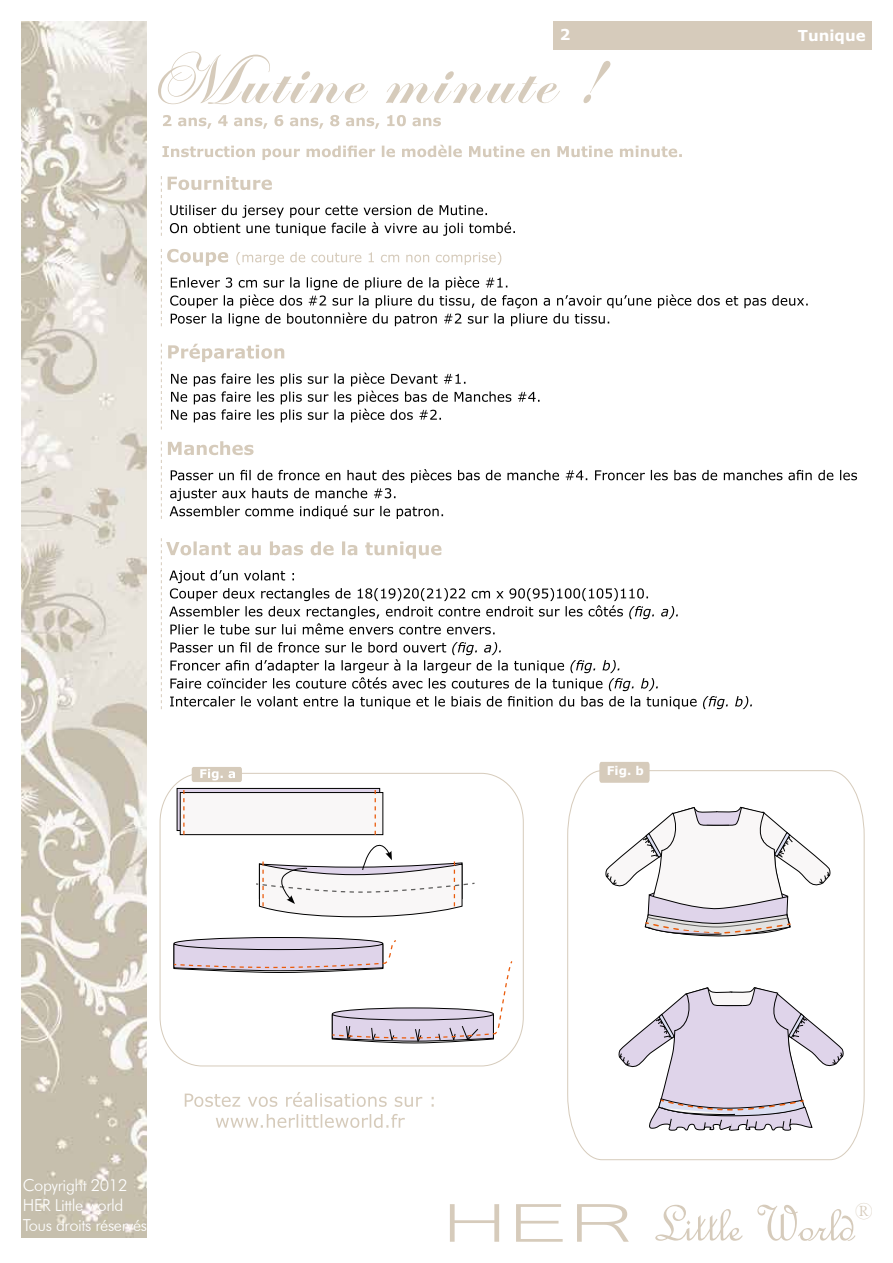
<style>
.page{position:relative;width:893px;height:1263px;background:#fff}
.page>*{position:absolute;margin:0;border:0;box-sizing:border-box;transform-origin:0 0}
.t1{font:54px "French Script";color:#d6cbbb}
.t2{font:24px "French Script";color:#d6cbbb}
.t3{font:300 16.5px/19.8px "Futura BT";letter-spacing:-.025em;color:#fff}
.t4{font:700 15px "Verdana";color:#fff}
.t5{font:700 12px "Verdana";color:#fff}
</style>
<div class="page">
<img style="left:21px;top:21px;width:125px;height:1216px">
<div style="left:553px;top:21px;width:319px;height:29px;background:#d6cbbb"></div>
<svg style="left:450px;top:1204px;width:49px;height:38px"></svg>
<svg style="left:516px;top:1204px;width:47px;height:38px"></svg>
<svg style="left:577px;top:1204px;width:52px;height:38px"></svg>
<svg style="left:158px;top:52px;width:452px;height:52px"></svg>
<svg style="left:163px;top:115px;width:278px;height:14px"></svg>
<svg style="left:216px;top:1114px;width:189px;height:14px"></svg>
<svg style="left:185px;top:1092px;width:249px;height:15px"></svg>
<svg style="left:162px;top:145px;width:520px;height:15px"></svg>
<svg style="left:168px;top:344px;width:116px;height:18px"></svg>
<svg style="left:171px;top:373px;width:369px;height:49px"></svg>
<svg style="left:168px;top:441px;width:86px;height:14px"></svg>
<svg style="left:170px;top:469px;width:687px;height:50px"></svg>
<svg style="left:161px;top:538px;width:591px;height:171px"></svg>
<svg style="left:160px;top:773px;width:364px;height:293px"></svg>
<div style="left:192px;top:767px;width:50px;height:15px;background:#d6cbbb;border-radius:2px"></div>
<svg style="left:200px;top:769px;width:35px;height:11px"></svg>
<div style="left:177px;top:788px;width:203px;height:42px;background:#dfd4ea"></div>
<div style="left:177px;top:788px;width:203px;height:43px;border:1px solid #000"></div>
<div style="left:180px;top:792px;width:203px;height:43px;background:#f9f7f7"></div>
<div style="left:180px;top:792px;width:203px;height:43px;border:1px solid #000"></div>
<svg style="left:183px;top:790px;width:2px;height:45px"></svg>
<svg style="left:375px;top:790px;width:1px;height:45px"></svg>
<svg style="left:255px;top:841px;width:221px;height:76px"></svg>
<svg style="left:173px;top:939px;width:341px;height:104px"></svg>
<svg style="left:567px;top:770px;width:298px;height:390px"></svg>
<svg style="left:599px;top:762px;width:51px;height:21px"></svg>
<svg style="left:605px;top:807px;width:226px;height:130px"></svg>
<svg style="left:168px;top:176px;width:104px;height:14px"></svg>
<svg style="left:170px;top:205px;width:345px;height:31px"></svg>
<svg style="left:618px;top:987px;width:226px;height:145px"></svg>
<svg style="left:161px;top:176px;width:1px;height:60px"></svg>
<svg style="left:161px;top:249px;width:647px;height:77px"></svg>
<svg style="left:161px;top:344px;width:1px;height:85px"></svg>
<svg style="left:161px;top:441px;width:1px;height:78px"></svg>
<p class="t3" style="left:23px;top:1175px;width:126px">Copyright 2012<br>HER Little world<br>Tous droits réservés</p>
<p class="t4" style="left:560px;top:24px;width:12px">2</p>
<p class="t4" style="left:798px;top:25px;width:69px">Tunique</p>
<p class="t5" style="left:607px;top:762px;width:39px">Fig. b</p>
<h1 class="t1" style="left:653px;top:1190px;width:203px">Little World</h1>
<h2 class="t2" style="left:855px;top:1197px;width:20px">®</h2>
</div>
